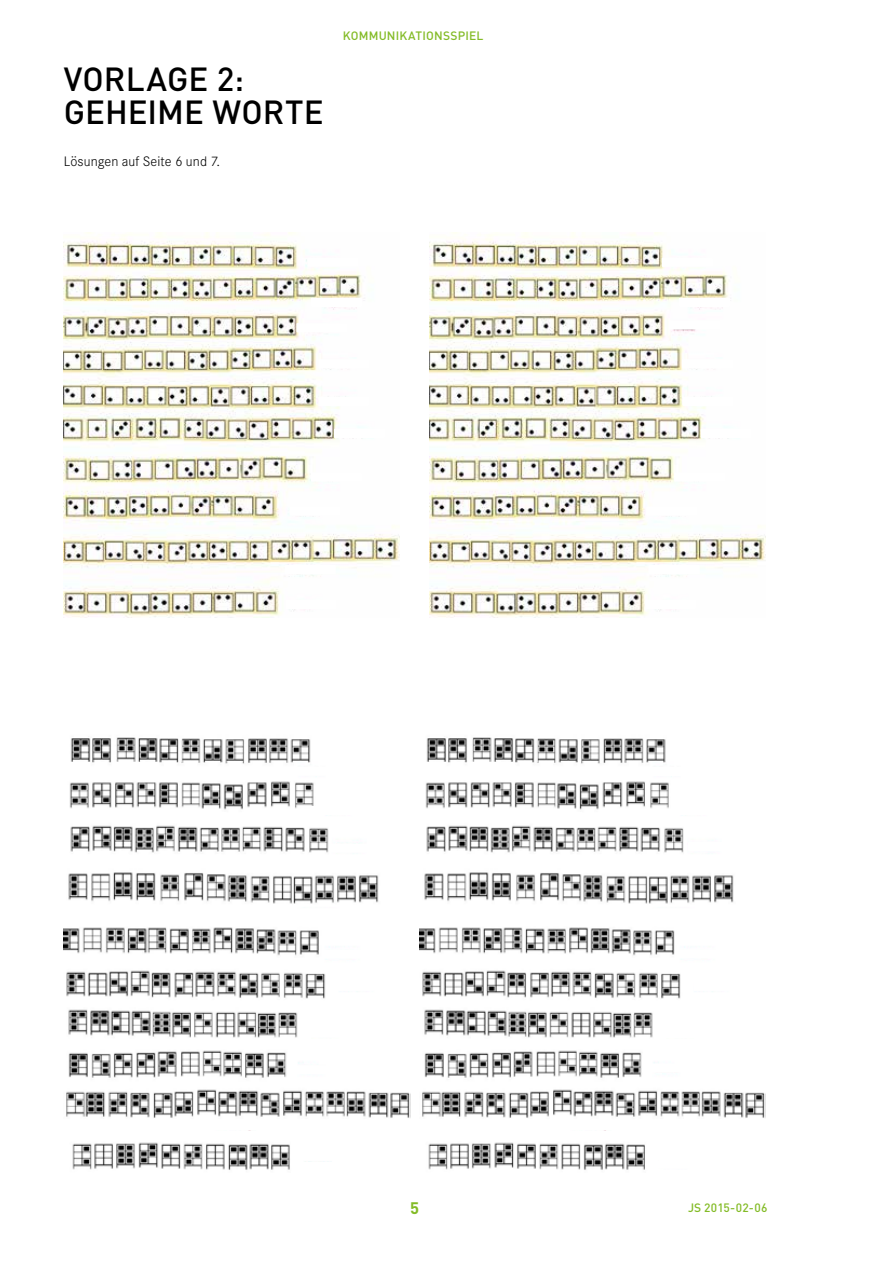
<style>
.page{position:relative;width:893px;height:1263px;background:#fff}
.page>*{position:absolute;margin:0;border:0;box-sizing:border-box;transform-origin:0 0}
.t1{font:500 33px/33px "DIN";color:#000}
.t2{font:700 16.5px "DIN";color:#83bb26}
.t3{font:300 13.5px "Corporate SBQ";letter-spacing:.01em;color:#000}
.t4{font:500 12px "DIN";letter-spacing:.015em;color:#83bb26}
</style>
<div class="page">
<img style="left:64px;top:737px;width:346px;height:433px">
<img style="left:419px;top:737px;width:346px;height:433px">
<div style="left:294px;top:767px;width:49px;height:8px;background:#fff"></div>
<div style="left:310px;top:807px;width:49px;height:7px;background:#fff"></div>
<div style="left:331px;top:844px;width:48px;height:8px;background:#fff"></div>
<div style="left:292px;top:909px;width:49px;height:7px;background:#fff"></div>
<div style="left:322px;top:950px;width:49px;height:8px;background:#fff"></div>
<div style="left:339px;top:982px;width:49px;height:8px;background:#fff"></div>
<div style="left:303px;top:1029px;width:49px;height:7px;background:#fff"></div>
<div style="left:292px;top:1066px;width:49px;height:7px;background:#fff"></div>
<div style="left:651px;top:768px;width:49px;height:7px;background:#fff"></div>
<div style="left:672px;top:807px;width:49px;height:7px;background:#fff"></div>
<div style="left:689px;top:843px;width:49px;height:7px;background:#fff"></div>
<div style="left:651px;top:909px;width:49px;height:7px;background:#fff"></div>
<div style="left:676px;top:950px;width:49px;height:7px;background:#fff"></div>
<div style="left:694px;top:982px;width:49px;height:8px;background:#fff"></div>
<div style="left:666px;top:1030px;width:48px;height:7px;background:#fff"></div>
<div style="left:651px;top:1064px;width:49px;height:8px;background:#fff"></div>
<div style="left:212px;top:1122px;width:49px;height:8px;background:#fff"></div>
<div style="left:303px;top:1163px;width:49px;height:7px;background:#fff"></div>
<div style="left:566px;top:1122px;width:48px;height:8px;background:#fff"></div>
<div style="left:659px;top:1160px;width:49px;height:8px;background:#fff"></div>
<img style="left:64px;top:232px;width:336px;height:386px">
<img style="left:429px;top:232px;width:336px;height:386px">
<div style="left:308px;top:258px;width:50px;height:8px;background:#fff"></div>
<div style="left:312px;top:299px;width:49px;height:7px;background:#fff"></div>
<div style="left:297px;top:324px;width:50px;height:7px;background:#fff"></div>
<div style="left:319px;top:360px;width:50px;height:8px;background:#fff"></div>
<div style="left:319px;top:397px;width:50px;height:8px;background:#fff"></div>
<div style="left:335px;top:430px;width:49px;height:7px;background:#fff"></div>
<div style="left:312px;top:473px;width:49px;height:8px;background:#fff"></div>
<div style="left:291px;top:507px;width:49px;height:8px;background:#fff"></div>
<div style="left:663px;top:258px;width:49px;height:8px;background:#fff"></div>
<div style="left:680px;top:299px;width:49px;height:7px;background:#fff"></div>
<div style="left:670px;top:321px;width:50px;height:8px;background:#fff"></div>
<div style="left:683px;top:360px;width:49px;height:8px;background:#fff"></div>
<div style="left:683px;top:397px;width:50px;height:8px;background:#fff"></div>
<div style="left:702px;top:430px;width:49px;height:7px;background:#fff"></div>
<div style="left:675px;top:473px;width:49px;height:8px;background:#fff"></div>
<div style="left:647px;top:507px;width:49px;height:8px;background:#fff"></div>
<div style="left:285px;top:566px;width:50px;height:7px;background:#fff"></div>
<div style="left:286px;top:601px;width:50px;height:7px;background:#fff"></div>
<div style="left:649px;top:566px;width:50px;height:7px;background:#fff"></div>
<div style="left:646px;top:601px;width:49px;height:7px;background:#fff"></div>
<h1 class="t1" style="left:64px;top:62px;width:261px">VORLAGE 2:<br>GEHEIME WORTE</h1>
<p class="t3" style="left:64px;top:154px;width:158px">Lösungen auf Seite 6 und 7.</p>
<p class="t4" style="left:343px;top:28px;width:142px">KOMMUNIKATIONSSPIEL</p>
<h2 class="t2" style="left:410px;top:1197px;width:10px">5</h2>
<p class="t4" style="left:688px;top:1199px;width:81px">JS 2015-02-06</p>
</div>
